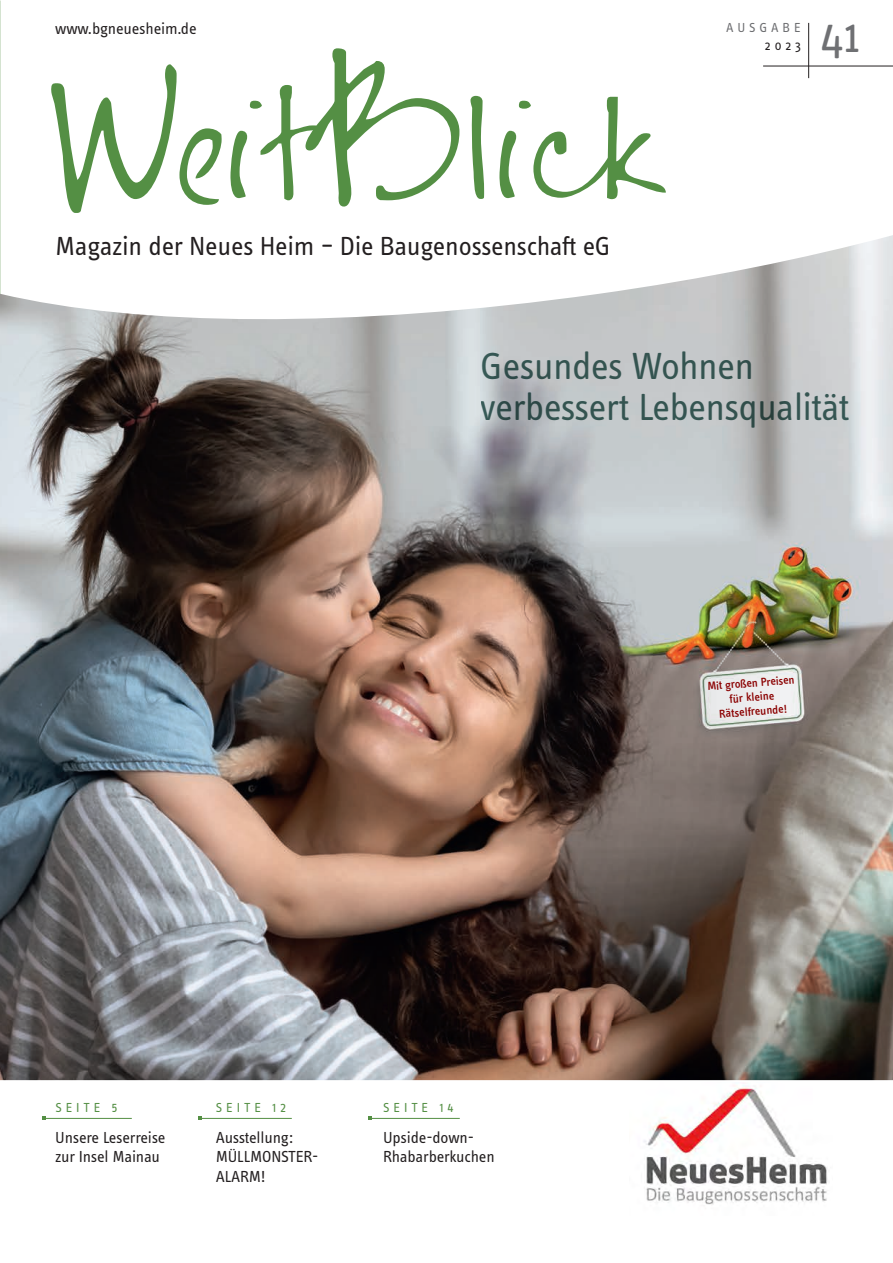
<style>
.page{position:relative;width:893px;height:1263px;background:#fff}
.page>*{position:absolute;margin:0;border:0;box-sizing:border-box;transform-origin:0 0}
.t1{font:118.35px "FG Jayne Print";color:#548f44}
.t2{font:49.5px "Info Text Pro";color:#6f7073}
.t3{font:39px/40.5px "Info Text Pro";letter-spacing:-.02em;color:#2f5b55}
.t4{font:27px "Info Text Pro";letter-spacing:-.01em;color:#231f20}
.t5{font:16.5px/19.8px "Info Text Pro";letter-spacing:-.01em;color:#231f20}
.t6{font:13.5px "Info Text Pro";letter-spacing:.29em;color:#548f44}
.t7{font:13.5px "Info Text Pro";letter-spacing:.285em;color:#6c6d70}
.t8{font:13.5px "Info Text Pro";color:#231f20}
.t9{font:500 12px/14.2px "Info Text Pro";color:#8b0202;text-align:center}
.s1{font-size:216.9px}
.s2{font-size:164.25px}
</style>
<div class="page">
<img style="left:644px;top:1083px;width:184px;height:122px">
<img style="left:0;top:235px;width:893px;height:845px">
<hr style="left:763px;top:66px;width:130px;height:1px;background:#231f20">
<hr style="left:808px;top:23px;width:1px;height:55px;background:#231f20">
<hr style="left:370px;top:1118px;width:90px;height:1px;background:#548f44">
<hr style="left:200px;top:1118px;width:92px;height:1px;background:#548f44">
<hr style="left:44px;top:1118px;width:88px;height:1px;background:#548f44">
<p class="t5" style="left:55px;top:18px;width:143px">www.bgneuesheim.de</p>
<h1 class="t1" style="left:52px;top:88px;width:618px"><span class="s1">w</span>eit<span class="s2">B</span>lick</h1>
<h3 class="t4" style="left:55px;top:230px;width:557px">Magazin der Neues Heim – Die Baugenossenschaft eG</h3>
<p class="t7" style="left:726px;top:20px;width:76px">AUSGABE</p>
<p class="t8" style="left:765px;top:38px;width:38px">2023</p>
<h2 class="t2" style="left:820px;top:6px;width:41px">41</h2>
<h3 class="t3" style="left:481px;top:345px;width:370px">Gesundes Wohnen verbessert Lebensqualität</h3>
<p class="t6" style="left:55px;top:1099px;width:64px">SEITE 5</p>
<p class="t5" style="left:55px;top:1127px;width:112px">Unsere Leserreise zur Insel Mainau</p>
<p class="t6" style="left:216px;top:1099px;width:72px">SEITE 12</p>
<p class="t5" style="left:216px;top:1127px;width:104px">Ausstellung:<br>MÜLLMONSTER-<br>ALARM!</p>
<p class="t6" style="left:383px;top:1099px;width:72px">SEITE 14</p>
<p class="t5" style="left:383px;top:1127px;width:113px">Upside-down-<br>Rhabarberkuchen</p>
<p class="t9" style="left:707px;top:679px;width:89px;rotate:-5deg">Mit großen Preisen für kleine<br>Rätselfreunde!</p>
</div>
